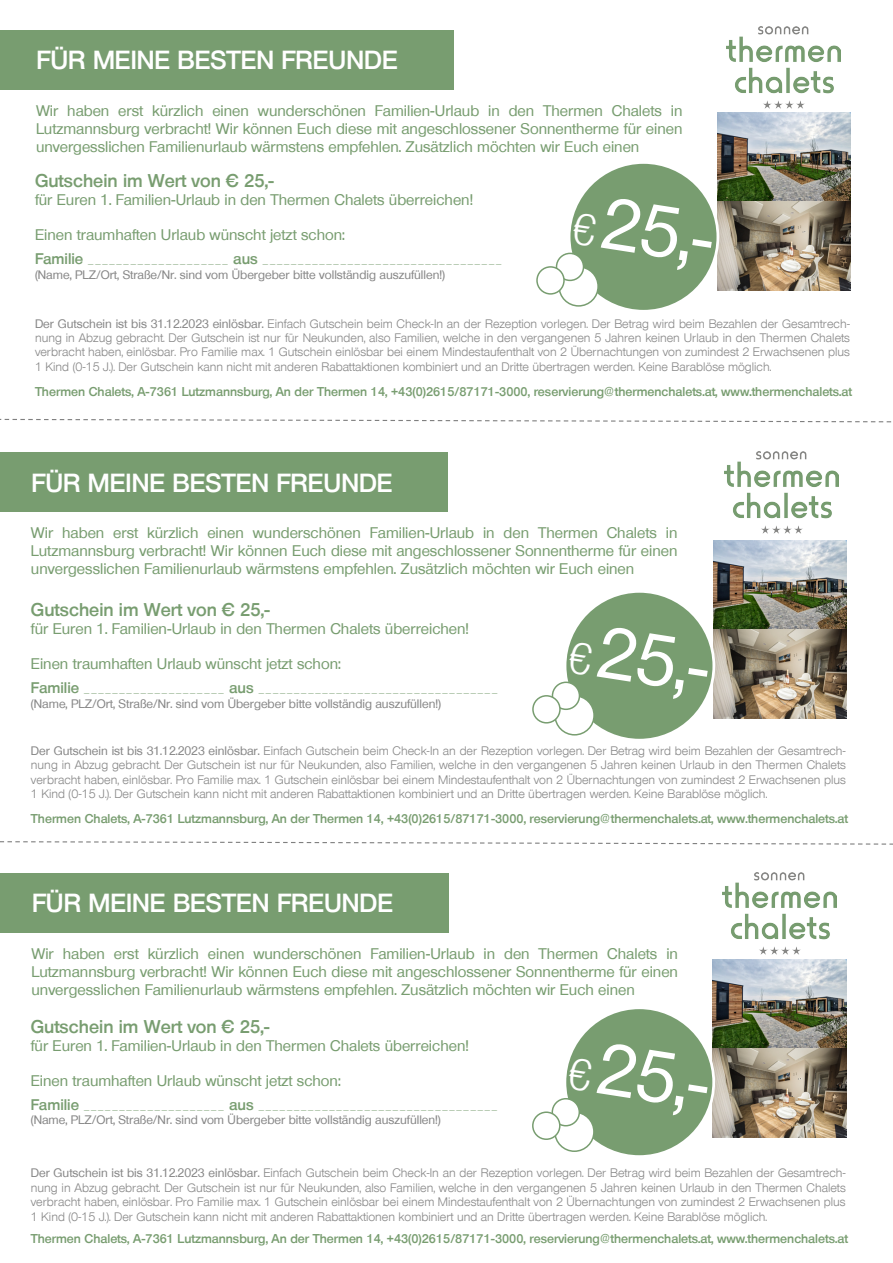
<style>
.page{position:relative;width:893px;height:1263px;background:#fff}
.page>*{position:absolute;margin:0;border:0;box-sizing:border-box;transform-origin:0 0}
.t1{font:500 70.5px "Olnova";color:#fff}
.t2{font:600 25.5px "Olnova";color:#fff}
.t3{font:600 18px "Olnova";color:#789d70}
.t4{font:500 15px/18px "Olnova";color:#789d70;text-align:justify}
.t5{font:600 15px "Olnova";color:#789d70}
.t6{font:600 12.45px "Olnova";color:#789d70}
.t7{font:12px/14.4px "Olnova";color:#878787;text-align:justify}
.t8{font:500 12px "Olnova";color:#878787}
.s1{font-weight:500}
.s2{font-weight:400;font-stretch:condensed;font-size:43.5px}
</style>
<div class="page">
<svg style="left:0;top:418px;width:892px;height:5px"></svg>
<div style="left:0;top:30px;width:453px;height:60px;background:#789d70"></div>
<img style="left:717px;top:113px;width:134px;height:178px">
<div style="left:569px;top:162px;width:149px;height:149px;background:#789d70;border-radius:50%"></div>
<div style="left:568px;top:161px;width:151px;height:152px;border:3px solid #fff;border-radius:50%"></div>
<div style="left:559px;top:267px;width:39px;height:39px;background:#fff;border-radius:50%"></div>
<div style="left:558px;top:266px;width:41px;height:41px;border:2px solid #789d70;border-radius:50%"></div>
<div style="left:556px;top:253px;width:28px;height:27px;background:#fff;border-radius:50%"></div>
<div style="left:556px;top:253px;width:28px;height:28px;border:2px solid #789d70;border-radius:50%"></div>
<div style="left:537px;top:267px;width:27px;height:27px;background:#fff;border-radius:50%"></div>
<div style="left:536px;top:266px;width:29px;height:29px;border:2px solid #789d70;border-radius:50%"></div>
<svg style="left:0;top:841px;width:893px;height:4px"></svg>
<div style="left:0;top:453px;width:448px;height:59px;background:#789d70"></div>
<div style="left:0;top:873px;width:448px;height:60px;background:#789d70"></div>
<img style="left:713px;top:540px;width:134px;height:178px">
<div style="left:565px;top:591px;width:149px;height:149px;background:#789d70;border-radius:50%"></div>
<div style="left:564px;top:590px;width:151px;height:151px;border:3px solid #fff;border-radius:50%"></div>
<div style="left:555px;top:696px;width:39px;height:39px;background:#fff;border-radius:50%"></div>
<div style="left:554px;top:695px;width:41px;height:40px;border:2px solid #789d70;border-radius:50%"></div>
<div style="left:552px;top:682px;width:27px;height:27px;background:#fff;border-radius:50%"></div>
<div style="left:552px;top:681px;width:28px;height:29px;border:2px solid #789d70;border-radius:50%"></div>
<div style="left:533px;top:696px;width:27px;height:27px;background:#fff;border-radius:50%"></div>
<div style="left:532px;top:695px;width:29px;height:28px;border:2px solid #789d70;border-radius:50%"></div>
<img style="left:713px;top:960px;width:133px;height:178px">
<div style="left:565px;top:1008px;width:149px;height:148px;background:#789d70;border-radius:50%"></div>
<div style="left:564px;top:1006px;width:151px;height:152px;border:3px solid #fff;border-radius:50%"></div>
<div style="left:555px;top:1112px;width:39px;height:39px;background:#fff;border-radius:50%"></div>
<div style="left:554px;top:1111px;width:41px;height:41px;border:2px solid #789d70;border-radius:50%"></div>
<div style="left:552px;top:1099px;width:27px;height:27px;background:#fff;border-radius:50%"></div>
<div style="left:552px;top:1098px;width:28px;height:28px;border:2px solid #789d70;border-radius:50%"></div>
<div style="left:533px;top:1112px;width:27px;height:27px;background:#fff;border-radius:50%"></div>
<div style="left:532px;top:1111px;width:29px;height:29px;border:2px solid #789d70;border-radius:50%"></div>
<img style="left:724px;top:451px;width:114px;height:82px">
<img style="left:723px;top:873px;width:114px;height:81px">
<img style="left:727px;top:27px;width:114px;height:81px">
<h2 class="t2" style="left:37px;top:45px;width:363px">FÜR MEINE BESTEN FREUNDE</h2>
<p class="t4" style="left:36px;top:102px;width:648px">Wir haben erst kürzlich einen wunderschönen Familien-Urlaub in den Thermen Chalets in Lutzmannsburg verbracht! Wir können Euch diese mit angeschlossener Sonnentherme für einen unvergesslichen Familienurlaub wärmstens empfehlen. Zusätzlich möchten wir Euch einen</p>
<h3 class="t3" style="left:35px;top:170px;width:241px">Gutschein im Wert von € 25,-</h3>
<p class="t4" style="left:35px;top:191px;width:440px">für Euren 1. Familien-Urlaub in den Thermen Chalets überreichen!</p>
<p class="t4" style="left:35px;top:226px;width:311px">Einen traumhaften Urlaub wünscht jetzt schon:</p>
<p class="t5" style="left:35px;top:250px;width:469px">Familie ____________________ aus __________________________________</p>
<p class="t8" style="left:35px;top:267px;width:412px">(Name, PLZ/Ort, Straße/Nr. sind vom Übergeber bitte vollständig auszufüllen!)</p>
<p class="t7" style="left:35px;top:316px;width:817px"><span class="s1">Der Gutschein ist bis 31.12.2023 einlösbar.</span> Einfach Gutschein beim Check-In an der Rezeption vorlegen. Der Betrag wird beim Bezahlen der Gesamtrech&shy;nung in Abzug gebracht. Der Gutschein ist nur für Neukunden, also Familien, welche in den vergangenen 5 Jahren keinen Urlaub in den Thermen Chalets verbracht haben, einlösbar. Pro Familie max. 1 Gutschein einlösbar bei einem Mindestaufenthalt von 2 Übernachtungen von zumindest 2 Erwachsenen plus 1 Kind (0-15 J.). Der Gutschein kann nicht mit anderen Rabattaktionen kombiniert und an Dritte übertragen werden. Keine Barablöse möglich.</p>
<h1 class="t1" style="left:582px;top:176px;width:142px;rotate:9deg"><span class="s2">€</span>25,-</h1>
<p class="t6" style="left:35px;top:384px;width:819px">Thermen Chalets, A-7361 Lutzmannsburg, An der Thermen 14, +43(0)2615/87171-3000, reservierung@thermenchalets.at, www.thermenchalets.at</p>
<h2 class="t2" style="left:31px;top:467px;width:363px">FÜR MEINE BESTEN FREUNDE</h2>
<p class="t4" style="left:31px;top:524px;width:648px">Wir haben erst kürzlich einen wunderschönen Familien-Urlaub in den Thermen Chalets in Lutzmannsburg verbracht! Wir können Euch diese mit angeschlossener Sonnentherme für einen unvergesslichen Familienurlaub wärmstens empfehlen. Zusätzlich möchten wir Euch einen</p>
<h3 class="t3" style="left:31px;top:599px;width:241px">Gutschein im Wert von € 25,-</h3>
<p class="t4" style="left:31px;top:620px;width:440px">für Euren 1. Familien-Urlaub in den Thermen Chalets überreichen!</p>
<p class="t4" style="left:31px;top:655px;width:311px">Einen traumhaften Urlaub wünscht jetzt schon:</p>
<p class="t5" style="left:31px;top:679px;width:469px">Familie ____________________ aus __________________________________</p>
<p class="t8" style="left:31px;top:696px;width:412px">(Name, PLZ/Ort, Straße/Nr. sind vom Übergeber bitte vollständig auszufüllen!)</p>
<p class="t7" style="left:31px;top:743px;width:817px"><span class="s1">Der Gutschein ist bis 31.12.2023 einlösbar.</span> Einfach Gutschein beim Check-In an der Rezeption vorlegen. Der Betrag wird beim Bezahlen der Gesamtrech&shy;nung in Abzug gebracht. Der Gutschein ist nur für Neukunden, also Familien, welche in den vergangenen 5 Jahren keinen Urlaub in den Thermen Chalets verbracht haben, einlösbar. Pro Familie max. 1 Gutschein einlösbar bei einem Mindestaufenthalt von 2 Übernachtungen von zumindest 2 Erwachsenen plus 1 Kind (0-15 J.). Der Gutschein kann nicht mit anderen Rabattaktionen kombiniert und an Dritte übertragen werden. Keine Barablöse möglich.</p>
<h1 class="t1" style="left:578px;top:605px;width:142px;rotate:9deg"><span class="s2">€</span>25,-</h1>
<p class="t6" style="left:31px;top:811px;width:819px">Thermen Chalets, A-7361 Lutzmannsburg, An der Thermen 14, +43(0)2615/87171-3000, reservierung@thermenchalets.at, www.thermenchalets.at</p>
<h2 class="t2" style="left:32px;top:888px;width:363px">FÜR MEINE BESTEN FREUNDE</h2>
<p class="t4" style="left:32px;top:945px;width:648px">Wir haben erst kürzlich einen wunderschönen Familien-Urlaub in den Thermen Chalets in Lutzmannsburg verbracht! Wir können Euch diese mit angeschlossener Sonnentherme für einen unvergesslichen Familienurlaub wärmstens empfehlen. Zusätzlich möchten wir Euch einen</p>
<h3 class="t3" style="left:31px;top:1015px;width:241px">Gutschein im Wert von € 25,-</h3>
<p class="t4" style="left:31px;top:1036px;width:440px">für Euren 1. Familien-Urlaub in den Thermen Chalets überreichen!</p>
<p class="t4" style="left:31px;top:1071px;width:311px">Einen traumhaften Urlaub wünscht jetzt schon:</p>
<p class="t5" style="left:31px;top:1095px;width:469px">Familie ____________________ aus __________________________________</p>
<p class="t8" style="left:31px;top:1113px;width:412px">(Name, PLZ/Ort, Straße/Nr. sind vom Übergeber bitte vollständig auszufüllen!)</p>
<h1 class="t1" style="left:577px;top:1021px;width:142px;rotate:9deg"><span class="s2">€</span>25,-</h1>
<p class="t7" style="left:31px;top:1166px;width:817px"><span class="s1">Der Gutschein ist bis 31.12.2023 einlösbar.</span> Einfach Gutschein beim Check-In an der Rezeption vorlegen. Der Betrag wird beim Bezahlen der Gesamtrech&shy;nung in Abzug gebracht. Der Gutschein ist nur für Neukunden, also Familien, welche in den vergangenen 5 Jahren keinen Urlaub in den Thermen Chalets verbracht haben, einlösbar. Pro Familie max. 1 Gutschein einlösbar bei einem Mindestaufenthalt von 2 Übernachtungen von zumindest 2 Erwachsenen plus 1 Kind (0-15 J.). Der Gutschein kann nicht mit anderen Rabattaktionen kombiniert und an Dritte übertragen werden. Keine Barablöse möglich.</p>
<p class="t6" style="left:31px;top:1231px;width:819px">Thermen Chalets, A-7361 Lutzmannsburg, An der Thermen 14, +43(0)2615/87171-3000, reservierung@thermenchalets.at, www.thermenchalets.at</p>
</div>
